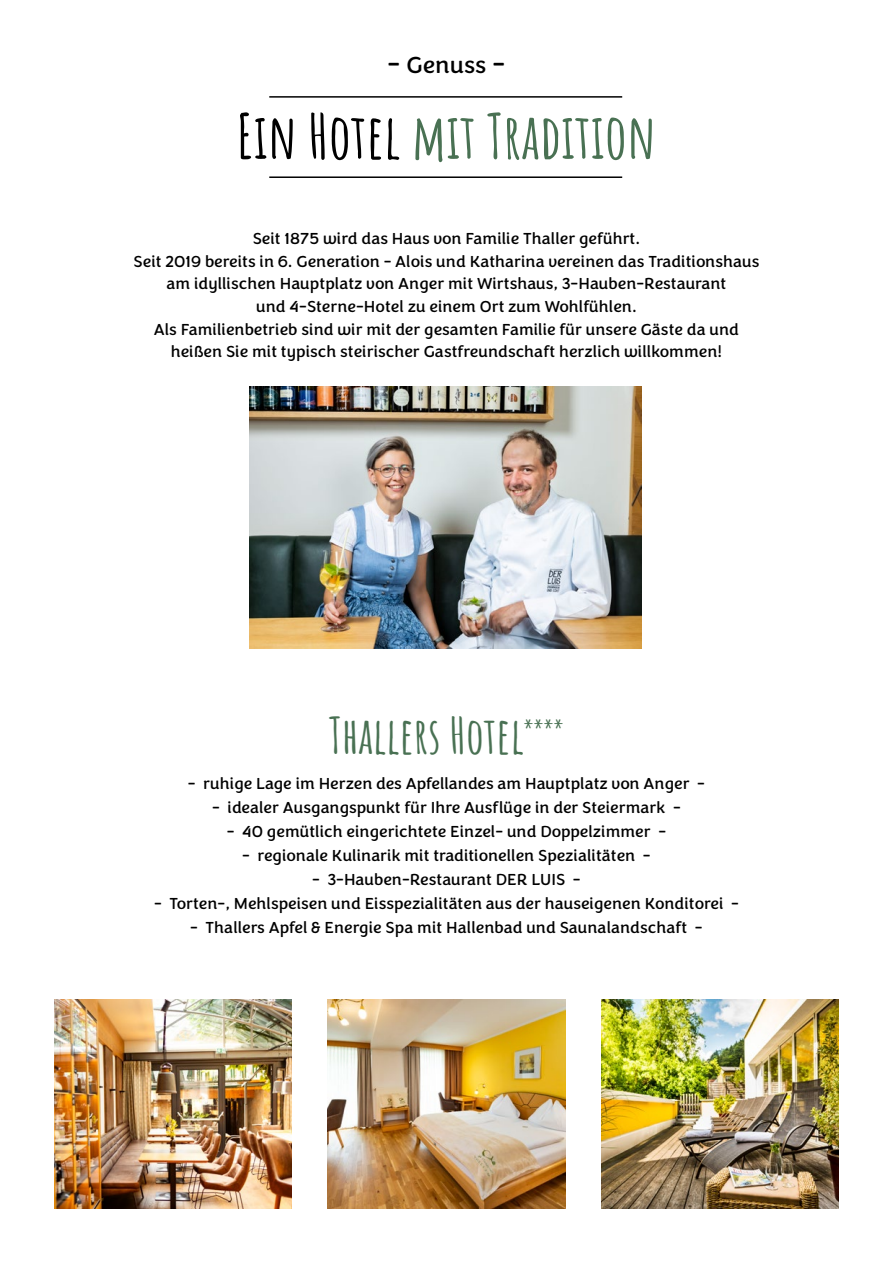
<style>
.page{position:relative;width:893px;height:1263px;background:#fff}
.page>*{position:absolute;margin:0;border:0;box-sizing:border-box;transform-origin:0 0}
.t1{font:700 61.5px "Amatic SC";color:#497153}
.t2{font:700 49.5px "Amatic SC";color:#497153}
.t3{font:24px "Congenial";color:#000}
.t4{font:700 21.9px "Amatic SC";color:#497153}
.t5{font:16.5px/22.5px "Congenial";color:#000;text-align:center}
.s1{font-size:27px}
.s2{color:#000}
</style>
<div class="page">
<hr style="left:269px;top:176px;width:353px;height:2px;background:#000">
<hr style="left:269px;top:96px;width:353px;height:2px;background:#000">
<img style="left:249px;top:387px;width:393px;height:262px">
<img style="left:54px;top:999px;width:237px;height:210px">
<img style="left:602px;top:999px;width:237px;height:210px">
<img style="left:328px;top:999px;width:237px;height:210px">
<h3 class="t3" style="left:388px;top:51px;width:119px"><span class="s1">-</span> Genuss <span class="s1">-</span></h3>
<h1 class="t1" style="left:237px;top:89px;width:421px"><span class="s2">Ein Hotel</span> mit Tradition</h1>
<p class="t5" style="left:134px;top:228px;width:627px">Seit 1875 wird das Haus von Familie Thaller geführt.<br>Seit 2019 bereits in 6. Generation - Alois und Katharina vereinen das Traditionshaus am idyllischen Hauptplatz von Anger mit Wirtshaus, 3-Hauben-Restaurant<br>und 4-Sterne-Hotel zu einem Ort zum Wohlfühlen.<br>Als Familienbetrieb sind wir mit der gesamten Familie für unsere Gäste da und heißen Sie mit typisch steirischer Gastfreundschaft herzlich willkommen!</p>
<h2 class="t2" style="left:329px;top:698px;width:196px">Thallers Hotel</h2>
<h3 class="t4" style="left:524px;top:711px;width:41px">****</h3>
<p class="t5" style="left:188px;top:772px;width:519px">- ruhige Lage im Herzen des Apfellandes am Hauptplatz von Anger -</p>
<p class="t5" style="left:212px;top:796px;width:470px">- idealer Ausgangspunkt für Ihre Ausflüge in der Steiermark -</p>
<p class="t5" style="left:227px;top:820px;width:441px">- 40 gemütlich eingerichtete Einzel- und Doppelzimmer -</p>
<p class="t5" style="left:242px;top:844px;width:410px">- regionale Kulinarik mit traditionellen Spezialitäten -</p>
<p class="t5" style="left:312px;top:868px;width:270px">- 3-Hauben-Restaurant DER LUIS -</p>
<p class="t5" style="left:154px;top:892px;width:586px">- Torten-, Mehlspeisen und Eisspezialitäten aus der hauseigenen Konditorei -</p>
<p class="t5" style="left:190px;top:916px;width:514px">- Thallers Apfel &amp; Energie Spa mit Hallenbad und Saunalandschaft -</p>
</div>
